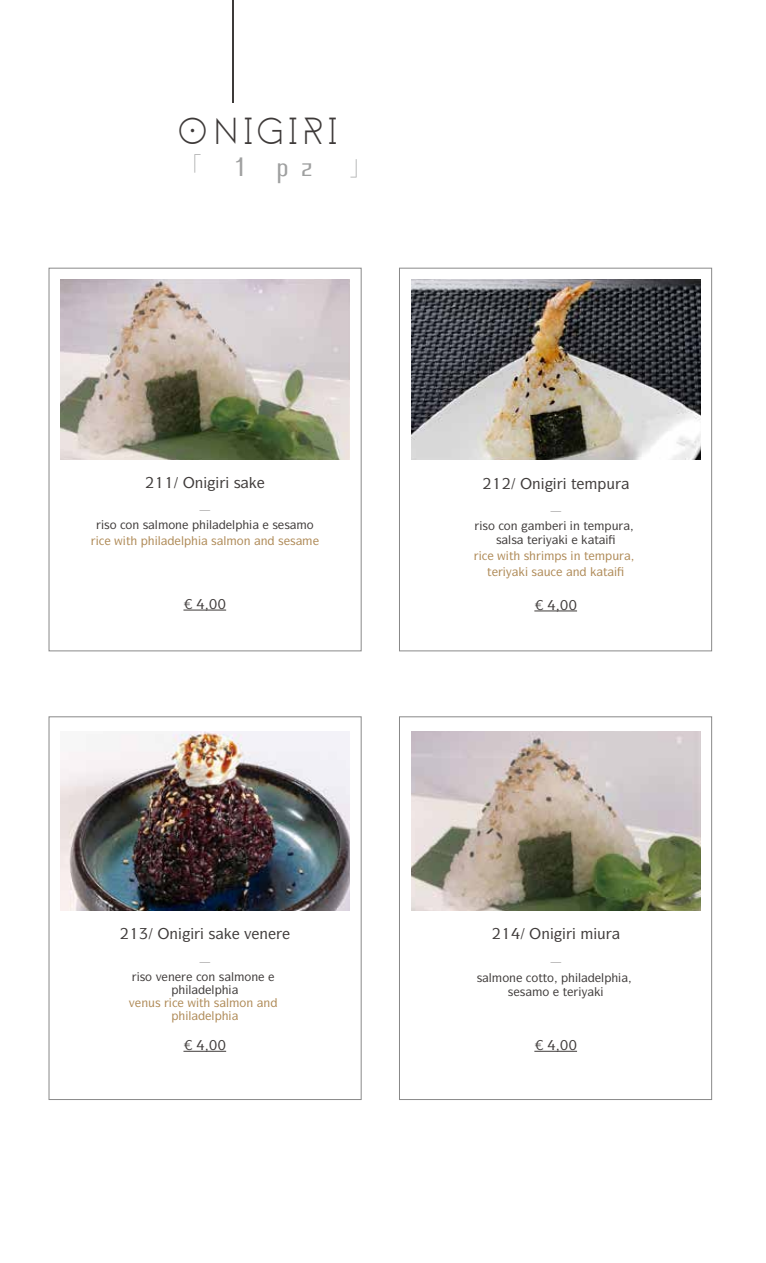
<style>
.page{position:relative;width:766px;height:1263px;background:#fff}
.page>*{position:absolute;margin:0;border:0;box-sizing:border-box;transform-origin:0 0}
.t1{font:100 37.5px "phantom";letter-spacing:.12em;color:#3e3a39}
.t2{font:27px "Butter unsalted";color:#9fa0a0}
.t3{font:500 15px "ITC Symbol Std";color:#3e3a39}
.t4{font:500 12px "ITC Symbol Std";color:#3e3a39}
.t5{font:500 12px "ITC Symbol Std";color:#ae8955}
.t6{font:300 12px "Adobe Song Std";color:#3e3a39}
.s1{font-family:"Adobe Song Std";font-weight:300}
</style>
<div class="page">
<div style="left:399px;top:268px;width:312px;height:383px;background:#fff;border:1px solid #898989"></div>
<div style="left:49px;top:268px;width:312px;height:383px;background:#fff;border:1px solid #898989"></div>
<div style="left:399px;top:717px;width:312px;height:383px;background:#fff;border:1px solid #898989"></div>
<div style="left:49px;top:717px;width:312px;height:383px;background:#fff;border:1px solid #898989"></div>
<hr style="left:183px;top:610px;width:43px;height:1px;background:#3e3a39">
<hr style="left:534px;top:611px;width:43px;height:1px;background:#3e3a39">
<hr style="left:183px;top:1051px;width:43px;height:1px;background:#3e3a39">
<hr style="left:534px;top:1051px;width:43px;height:1px;background:#3e3a39">
<img style="left:411px;top:279px;width:288px;height:180px">
<img style="left:61px;top:279px;width:288px;height:180px">
<img style="left:411px;top:731px;width:288px;height:180px">
<img style="left:61px;top:731px;width:288px;height:180px">
<hr style="left:232px;top:0;width:2px;height:102px;background:#3e3a39">
<svg style="left:184px;top:609px;width:41px;height:2px"></svg>
<svg style="left:535px;top:610px;width:41px;height:2px"></svg>
<svg style="left:184px;top:1050px;width:41px;height:2px"></svg>
<svg style="left:535px;top:1050px;width:41px;height:2px"></svg>
<h1 class="t1" style="left:177px;top:109px;width:160px">ONIGIRI</h1>
<h2 class="t2" style="left:177px;top:153px;width:198px"><span class="s1">「</span> 1 pz <span class="s1">」</span></h2>
<p class="t4" style="left:104px;top:517px;width:79px">▲□ □■ ▲ ● □■</p>
<p class="t6" style="left:199px;top:504px;width:13px">―</p>
<p class="t5" style="left:181px;top:533px;width:116px">● ▲● □■ ■ ▲▲</p>
<p class="t4" style="left:482px;top:518px;width:37px">▲□ □■</p>
<p class="t4" style="left:496px;top:532px;width:37px">▲●▲ ▼</p>
<p class="t6" style="left:549px;top:505px;width:13px">―</p>
<p class="t5" style="left:561px;top:548px;width:28px">▲ ■ ▼</p>
<p class="t3" style="left:208px;top:924px;width:61px">▲ ❖ ■</p>
<p class="t6" style="left:199px;top:957px;width:13px">―</p>
<p class="t4" style="left:140px;top:969px;width:37px">▲□ ❖ ■</p>
<p class="t4" style="left:201px;top:969px;width:58px">□■ ▲ ● □■</p>
<p class="t5" style="left:129px;top:995px;width:33px">❖ ■◆▲</p>
<p class="t5" style="left:199px;top:995px;width:73px">▼ ▲● □■ ■</p>
<p class="t6" style="left:549px;top:957px;width:13px">―</p>
<p class="t4" style="left:476px;top:969px;width:41px">▲● □■</p>
<p class="t4" style="left:531px;top:969px;width:24px">□▼▼□</p>
</div>
